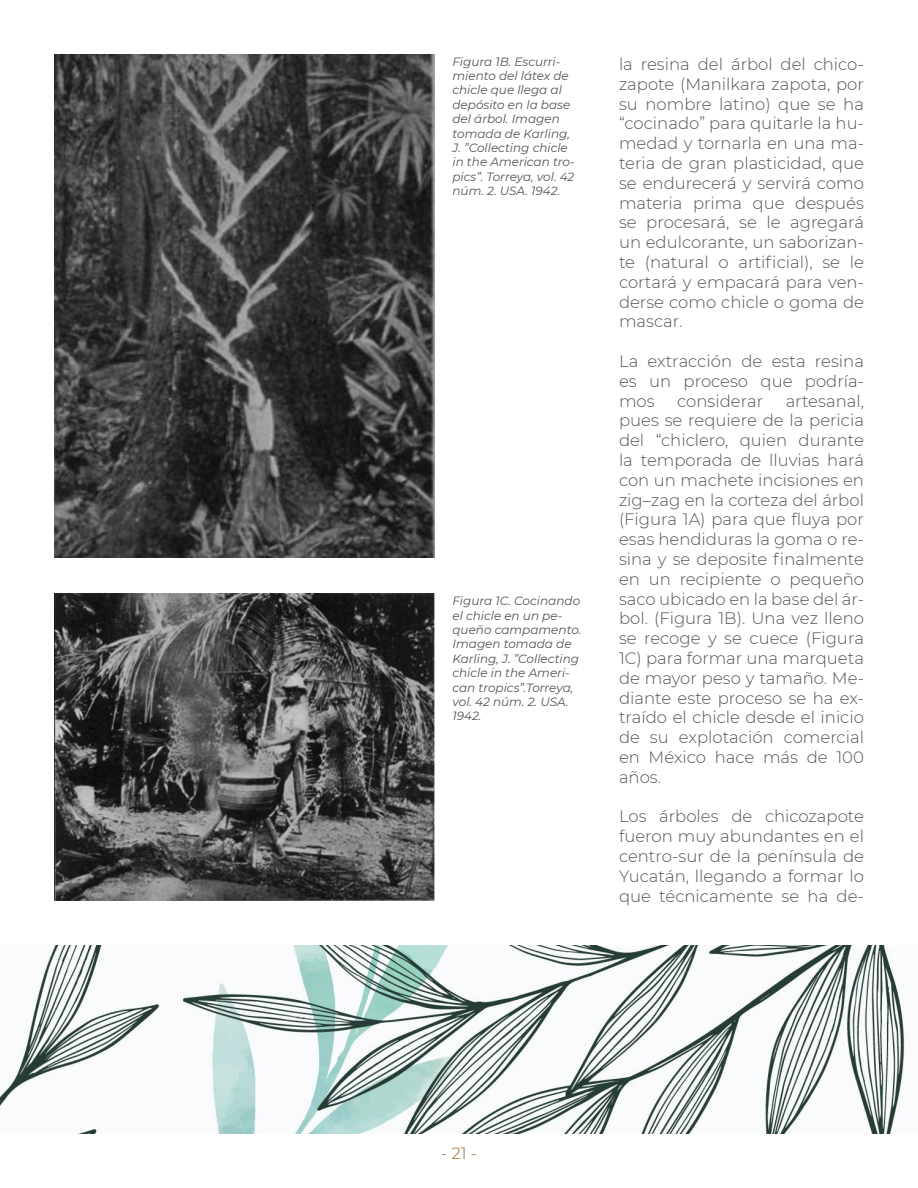
<style>
.page{position:relative;width:918px;height:1188px;background:#fff}
.page>*{position:absolute;margin:0;border:0;box-sizing:border-box;transform-origin:0 0}
.t1{font:16.5px/19.8px "Montserrat Light 2";color:#555454;text-align:justify}
.t2{font:300 16.5px "Montserrat";color:#555454}
.t3{font:16.5px "Montserrat";color:#b0935e}
.t4{font:italic 12px/14.4px "Montserrat";color:#555454}
</style>
<div class="page">
<img style="left:0;top:945px;width:905px;height:189px">
<img style="left:54px;top:54px;width:381px;height:504px">
<img style="left:54px;top:594px;width:381px;height:307px">
<p class="t4" style="left:453px;top:54px;width:124px">Figura 1B. Escurri&shy;miento del látex de chicle que llega al depósito en la base del árbol. Imagen tomada de Karling,<br>J. ”Collecting chicle in the American tro&shy;pics”. Torreya, vol. 42 núm. 2. USA. 1942.</p>
<p class="t4" style="left:453px;top:593px;width:130px">Figura 1C. Cocinando el chicle en un pe&shy;queño campamento.<br>Imagen tomada de<br>Karling, J. ”Collecting chicle in the Ameri&shy;can tropics”.Torreya, vol. 42 núm. 2. USA.<br>1942.</p>
<p class="t1" style="left:619px;top:54px;width:247px">la resina del árbol del chico&shy;zapote (Manilkara zapota, por su nombre latino) que se ha “cocinado” para quitarle la hu&shy;medad y tornarla en una ma&shy;teria de gran plasticidad, que se endurecerá y servirá como materia prima que después se procesará, se le agregará un edulcorante, un saborizan-</p>
<p class="t2" style="left:619px;top:251px;width:247px">te (natural o artificial), se le</p>
<p class="t1" style="left:619px;top:271px;width:246px">cortará y empacará para ven&shy;derse como chicle o goma de mascar.</p>
<p class="t1" style="left:619px;top:351px;width:247px">La extracción de esta resina es un proceso que podría&shy;mos</p>
<p class="t1" style="left:619px;top:390px;width:247px;text-indent:167px">artesanal, pues se requiere de la pericia del “chiclero, quien durante la temporada de lluvias hará con un machete incisiones en zig–zag en la corteza del árbol</p>
<p class="t2" style="left:619px;top:508px;width:247px">(Figura 1A) para que fluya por</p>
<p class="t1" style="left:619px;top:529px;width:246px">esas hendiduras la goma o re-</p>
<p class="t2" style="left:619px;top:548px;width:247px">sina y se deposite finalmente</p>
<p class="t1" style="left:619px;top:568px;width:247px">en un recipiente o pequeño saco ubicado en la base del ár&shy;bol. (Figura 1B). Una vez lleno se recoge y se cuece (Figura 1C) para formar una marqueta de mayor peso y tamaño. Me&shy;diante este proceso se ha ex&shy;traído el chicle desde el inicio de su explotación comercial en México hace más de 100 años.</p>
<p class="t1" style="left:619px;top:806px;width:247px">Los árboles de chicozapote fueron muy abundantes en el centro-sur de la península de Yucatán, llegando a formar lo que técnicamente se ha de-</p>
<p class="t1" style="left:677px;top:390px;width:87px">considerar</p>
<p class="t3" style="left:441px;top:1142px;width:38px">- 21 -</p>
</div>
